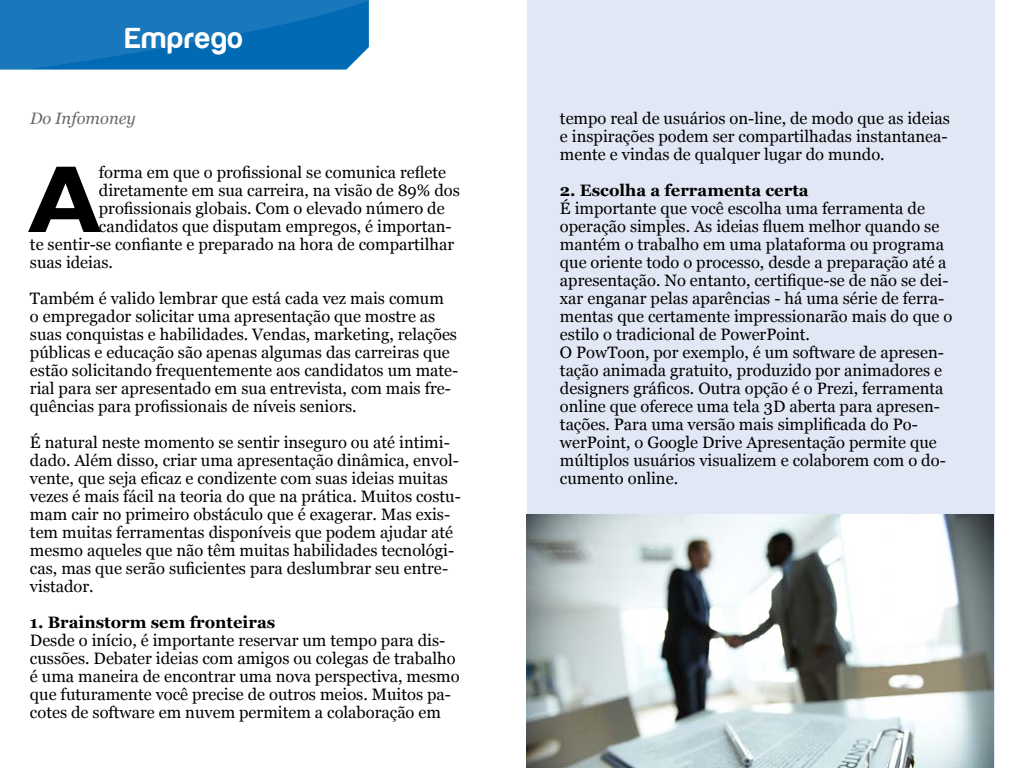
<style>
.page{position:relative;width:1024px;height:768px;background:#fff}
.page>*{position:absolute;margin:0;border:0;box-sizing:border-box;transform-origin:0 0}
.t1{font:700 95.6px "Humanist 521 BT";color:#000}
.t2{font:30px "Harabara";letter-spacing:.05em;color:#fff}
.t3{font:16.5px/18px "Georgia";color:#000}
.t4{font:700 16.5px "Georgia";color:#000}
.t5{font:italic 16.5px "Georgia";color:#696969}
</style>
<div class="page">
<div style="left:527px;top:0;width:467px;height:768px;background:#e1e7f4"></div>
<svg style="left:0;top:0;width:369px;height:70px;background:#1274b9"></svg>
<img style="left:526px;top:514px;width:468px;height:254px">
<h2 class="t2" style="left:125px;top:22px;width:119px">Emprego</h2>
<p class="t5" style="left:30px;top:106px;width:107px">Do Infomoney</p>
<h1 class="t1" style="left:30px;top:140px;width:70px">A</h1>
<p class="t3" style="left:99px;top:163px;width:349px">forma em que o profissional se comunica reflete</p>
<p class="t3" style="left:99px;top:181px;width:362px">diretamente em sua carreira, na visão de 89% dos</p>
<p class="t3" style="left:99px;top:199px;width:347px">profissionais globais. Com o elevado número de</p>
<p class="t3" style="left:99px;top:217px;width:354px">candidatos que disputam empregos, é importan-</p>
<p class="t3" style="left:30px;top:235px;width:426px">te sentir-se confiante e preparado na hora de compartilhar</p>
<p class="t3" style="left:30px;top:253px;width:85px">suas ideias.</p>
<p class="t3" style="left:30px;top:289px;width:430px">Também é valido lembrar que está cada vez mais comum<br>o empregador solicitar uma apresentação que mostre as suas conquistas e habilidades. Vendas, marketing, relações públicas e educação são apenas algumas das carreiras que estão solicitando frequentemente aos candidatos um mate&shy;rial para ser apresentado em sua entrevista, com mais fre&shy;quências para profissionais de níveis seniors.</p>
<p class="t3" style="left:30px;top:433px;width:433px">É natural neste momento se sentir inseguro ou até intimi&shy;dado. Além disso, criar uma apresentação dinâmica, envol&shy;vente, que seja eficaz e condizente com suas ideias muitas vezes é mais fácil na teoria do que na prática. Muitos costu&shy;mam cair no primeiro obstáculo que é exagerar. Mas exis&shy;tem muitas ferramentas disponíveis que podem ajudar até mesmo aqueles que não têm muitas habilidades tecnológi&shy;cas, mas que serão suficientes para deslumbrar seu entre&shy;vistador.</p>
<p class="t4" style="left:30px;top:610px;width:247px">1. Brainstorm sem fronteiras</p>
<p class="t3" style="left:30px;top:631px;width:431px">Desde o início, é importante reservar um tempo para dis&shy;cussões. Debater ideias com amigos ou colegas de trabalho é uma maneira de encontrar uma nova perspectiva, mesmo que futuramente você precise de outros meios. Muitos pa&shy;cotes de software em nuvem permitem a colaboração em</p>
<p class="t3" style="left:560px;top:109px;width:392px">tempo real de usuários on-line, de modo que as ideias e inspirações podem ser compartilhadas instantanea&shy;mente e vindas de qualquer lugar do mundo.</p>
<p class="t4" style="left:560px;top:178px;width:250px">2. Escolha a ferramenta certa</p>
<p class="t3" style="left:560px;top:199px;width:394px">É importante que você escolha uma ferramenta de operação simples. As ideias fluem melhor quando se mantém o trabalho em uma plataforma ou programa que oriente todo o processo, desde a preparação até a apresentação. No entanto, certifique-se de não se dei&shy;xar enganar pelas aparências - há uma série de ferra&shy;mentas que certamente impressionarão mais do que o estilo o tradicional de PowerPoint.<br>O PowToon, por exemplo, é um software de apresen&shy;tação animada gratuito, produzido por animadores e designers gráficos. Outra opção é o Prezi, ferramenta online que oferece uma tela 3D aberta para apresen&shy;tações. Para uma versão mais simplificada do Po&shy;werPoint, o Google Drive Apresentação permite que múltiplos usuários visualizem e colaborem com o do&shy;cumento online.</p>
</div>
